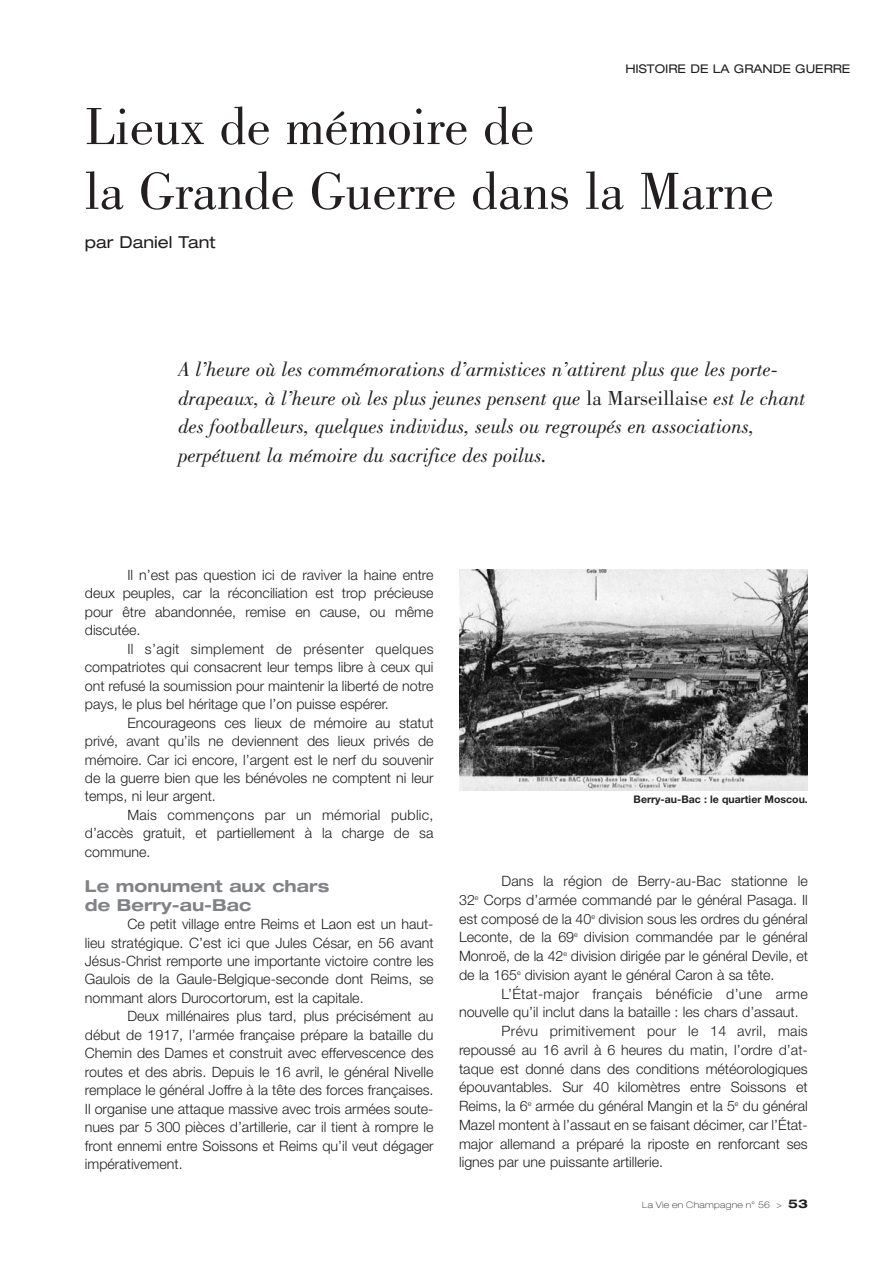
<style>
.page{position:relative;width:893px;height:1263px;background:#fff}
.page>*{position:absolute;margin:0;border:0;box-sizing:border-box;transform-origin:0 0}
.t1{font:54px/64.8px "Bodoni";color:#231f20}
.t2{font:italic 21px/28.5px "Bodoni";color:#231f20}
.t3{font:700 expanded 16.5px/18.5px "Helvetica Neue";color:#808285}
.t4{font:expanded 16.5px "Helvetica Neue";color:#231f20}
.t5{font:300 14.25px/18.5px "Helvetica Neue";color:#231f20;text-align:justify}
.t6{font:300 14.25px "Helvetica Neue";letter-spacing:.02em;color:#231f20}
.t7{font:expanded 12px "Helvetica Neue";color:#231f20}
.t8{font:700 10.5px "Helvetica Neue";color:#231f20}
.t9{font:100 expanded 9px "Helvetica Neue";letter-spacing:.03em;color:#231f20}
.s1{font-style:normal}
.s2{font-weight:700;font-size:12px}
</style>
<div class="page">
<img style="left:459px;top:570px;width:349px;height:221px">
<p class="t7" style="left:625px;top:64px;width:226px">HISTOIRE DE LA GRANDE GUERRE</p>
<h1 class="t1" style="left:85px;top:99px;width:690px">Lieux de mémoire de<br>la Grande Guerre dans la Marne</h1>
<p class="t4" style="left:85px;top:236px;width:132px">par Daniel Tant</p>
<p class="t2" style="left:178px;top:357px;width:629px">A l’heure où les commémorations d’armistices n’attirent plus que les porte&shy;drapeaux, à l’heure où les plus jeunes pensent que <span class="s1">la Marseillaise</span> est le chant des footballeurs, quelques individus, seuls ou regroupés en associations, perpétuent la mémoire du sacrifice des poilus.</p>
<p class="t5" style="left:85px;top:567px;width:350px;text-indent:43px">Il n’est pas question ici de raviver la haine entre deux peuples, car la réconciliation est trop précieuse pour être abandonnée, remise en cause, ou même discutée.</p>
<p class="t5" style="left:85px;top:641px;width:350px;text-indent:43px">Il s’agit simplement de présenter quelques compatriotes qui consacrent leur temps libre à ceux qui ont refusé la soumission pour maintenir la liberté de notre pays, le plus bel héritage que l’on puisse espérer.</p>
<p class="t5" style="left:85px;top:715px;width:350px;text-indent:43px">Encourageons ces lieux de mémoire au statut privé, avant qu’ils ne deviennent des lieux privés de mémoire. Car ici encore, l’argent est le nerf du souvenir de la guerre bien que les bénévoles ne comptent ni leur temps, ni leur argent.</p>
<p class="t5" style="left:85px;top:807px;width:350px;text-indent:43px">Mais commençons par un mémorial public, d’accès gratuit, et partiellement à la charge de sa commune.</p>
<p class="t3" style="left:85px;top:879px;width:246px">Le monument aux chars de Berry-au-Bac</p>
<p class="t5" style="left:85px;top:916px;width:350px;text-indent:43px">Ce petit village entre Reims et Laon est un haut&shy;lieu stratégique. C’est ici que Jules César, en 56 avant Jésus-Christ remporte une importante victoire contre les Gaulois de la Gaule-Belgique-seconde dont Reims, se nommant alors Durocortorum, est la capitale.</p>
<p class="t5" style="left:85px;top:1008px;width:350px;text-indent:43px">Deux millénaires plus tard, plus précisément au début de 1917, l’armée française prépare la bataille du Chemin des Dames et construit avec effervescence des routes et des abris. Depuis le 16 avril, le général Nivelle remplace le général Joffre à la tête des forces françaises.<br>Il organise une attaque massive avec trois armées soute&shy;nues par 5 300 pièces d’artillerie, car il tient à rompre le front ennemi entre Soissons et Reims qu’il veut dégager impérativement.</p>
<p class="t8" style="left:633px;top:795px;width:176px">Berry-au-Bac : le quartier Moscou.</p>
<p class="t5" style="left:459px;top:873px;width:350px;text-indent:43px">Dans la région de Berry-au-Bac stationne le 32<sup>e</sup> Corps d’armée commandé par le général Pasaga. Il est composé de la 40<sup>e</sup> division sous les ordres du général Leconte, de la 69<sup>e</sup> division commandée par le général Monroë, de la 42<sup>e</sup> division dirigée par le général Devile, et de la 165<sup>e</sup> division ayant le général Caron à sa tête.</p>
<p class="t6" style="left:502px;top:988px;width:308px">L’État-major français bénéficie d’une arme</p>
<p class="t5" style="left:459px;top:1004px;width:341px">nouvelle qu’il inclut dans la bataille : les chars d’assaut.</p>
<p class="t6" style="left:502px;top:1026px;width:308px">Prévu primitivement pour le 14 avril, mais</p>
<p class="t5" style="left:459px;top:1042px;width:350px">repoussé au 16 avril à 6 heures du matin, l’ordre d’at-</p>
<p class="t5" style="left:459px;top:1061px;width:350px">taque est donné dans des conditions météorologiques</p>
<p class="t5" style="left:459px;top:1079px;width:350px">épouvantables. Sur 40 kilomètres entre Soissons et</p>
<p class="t5" style="left:459px;top:1098px;width:350px">Reims, la 6<sup>e</sup> armée du général Mangin et la 5<sup>e</sup> du général</p>
<p class="t5" style="left:459px;top:1117px;width:350px">Mazel montent à l’assaut en se faisant décimer, car l’État-</p>
<p class="t5" style="left:459px;top:1136px;width:350px">major allemand a préparé la riposte en renforcant ses</p>
<p class="t5" style="left:459px;top:1154px;width:205px">lignes par une puissante artillerie.</p>
<p class="t9" style="left:642px;top:1201px;width:167px">La Vie en Champagne n° 56 &gt; <span class="s2">53</span></p>
</div>
